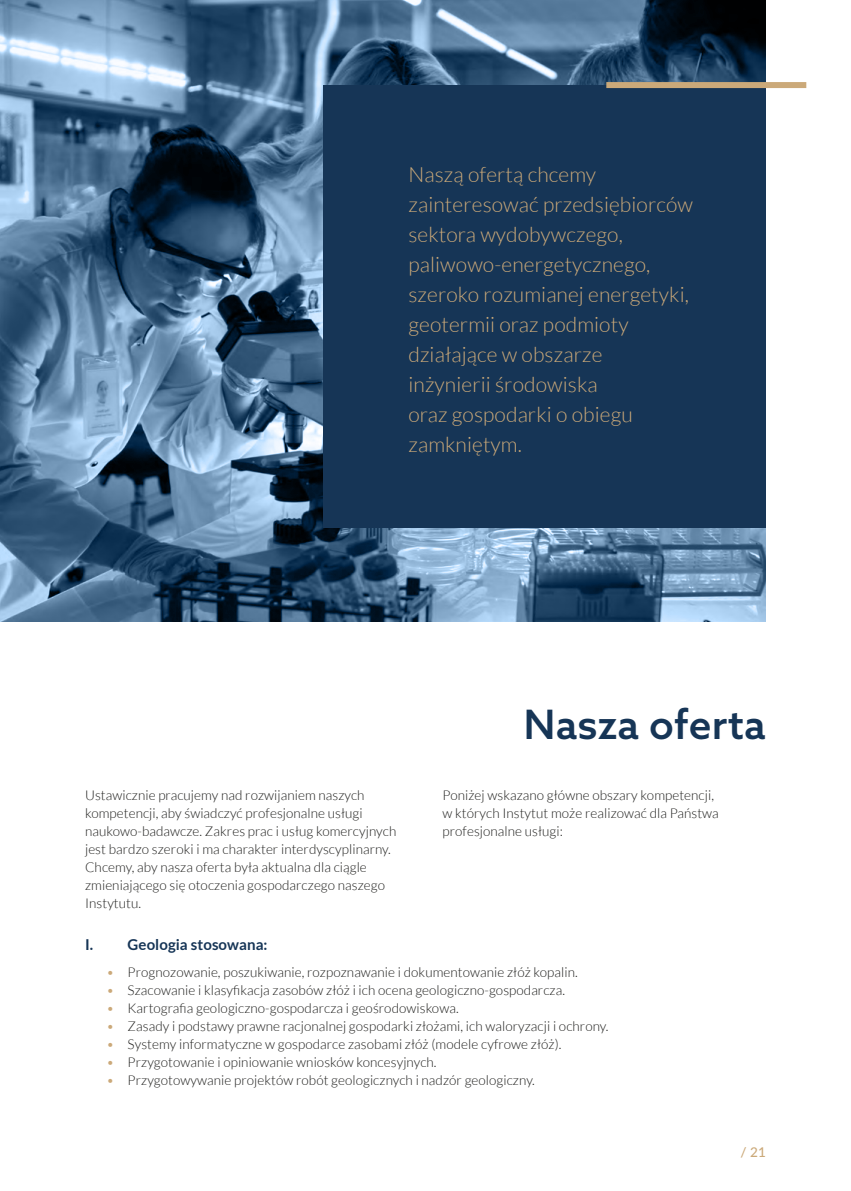
<style>
.page{position:relative;width:851px;height:1191px;background:#fff}
.page>*{position:absolute;margin:0;border:0;box-sizing:border-box;transform-origin:0 0}
.t1{font:500 40.5px "Azo Sans";letter-spacing:.005em;color:#163556}
.t2{font:300 21px/30px "Lato";letter-spacing:.005em;color:#cba979}
.t3{font:700 15px "Lato";letter-spacing:.005em;color:#163556}
.t4{font:300 13.5px/18px "Lato";letter-spacing:.005em;color:#1d1d1b}
.t5{font:500 13.5px "Lato";color:#cba979}
.s1{color:#cba979}
</style>
<div class="page">
<svg style="left:0;top:0;width:765px;height:621px;background:#517290"></svg>
<div style="left:323px;top:85px;width:442px;height:442px;background:#163556"></div>
<div style="left:606px;top:82px;width:200px;height:6px;background:#cba979"></div>
<p class="t2" style="left:408px;top:160px;width:286px">Naszą ofertą chcemy zainteresować przedsiębiorców sektora wydobywczego, paliwowo-energetycznego, szeroko rozumianej energetyki, geotermii oraz podmioty działające w obszarze<br>inżynierii środowiska<br>oraz gospodarki o obiegu zamkniętym.</p>
<h1 class="t1" style="left:524px;top:698px;width:243px">Nasza oferta</h1>
<p class="t4" style="left:85px;top:786px;width:312px">Ustawicznie pracujemy nad rozwijaniem naszych kompetencji, aby świadczyć profesjonalne usługi naukowo-badawcze. Zakres prac i usług komercyjnych jest bardzo szeroki i ma charakter interdyscyplinarny.<br>Chcemy, aby nasza oferta była aktualna dla ciągle zmieniającego się otoczenia gospodarczego naszego Instytutu.</p>
<p class="t4" style="left:442px;top:786px;width:278px">Poniżej wskazano główne obszary kompetencji, w których Instytut może realizować dla Państwa profesjonalne usługi:</p>
<p class="t3" style="left:85px;top:936px;width:184px">I. Geologia stosowana:</p>
<p class="t4" style="left:106px;top:962px;width:473px"><span class="s1">•</span> Prognozowanie, poszukiwanie, rozpoznawanie i dokumentowanie złóż kopalin.</p>
<p class="t4" style="left:106px;top:980px;width:460px"><span class="s1">•</span> Szacowanie i klasyfikacja zasobów złóż i ich ocena geologiczno-gospodarcza.</p>
<p class="t4" style="left:106px;top:998px;width:354px"><span class="s1">•</span> Kartografia geologiczno-gospodarcza i geośrodowiskowa.</p>
<p class="t4" style="left:106px;top:1016px;width:503px"><span class="s1">•</span> Zasady i podstawy prawne racjonalnej gospodarki złożami, ich waloryzacji i ochrony.</p>
<p class="t4" style="left:106px;top:1034px;width:456px"><span class="s1">•</span> Systemy informatyczne w gospodarce zasobami złóż (modele cyfrowe złóż).</p>
<p class="t4" style="left:106px;top:1052px;width:331px"><span class="s1">•</span> Przygotowanie i opiniowanie wniosków koncesyjnych.</p>
<p class="t4" style="left:106px;top:1070px;width:430px"><span class="s1">•</span> Przygotowywanie projektów robót geologicznych i nadzór geologiczny.</p>
<p class="t5" style="left:740px;top:1142px;width:27px">/ 21</p>
</div>
